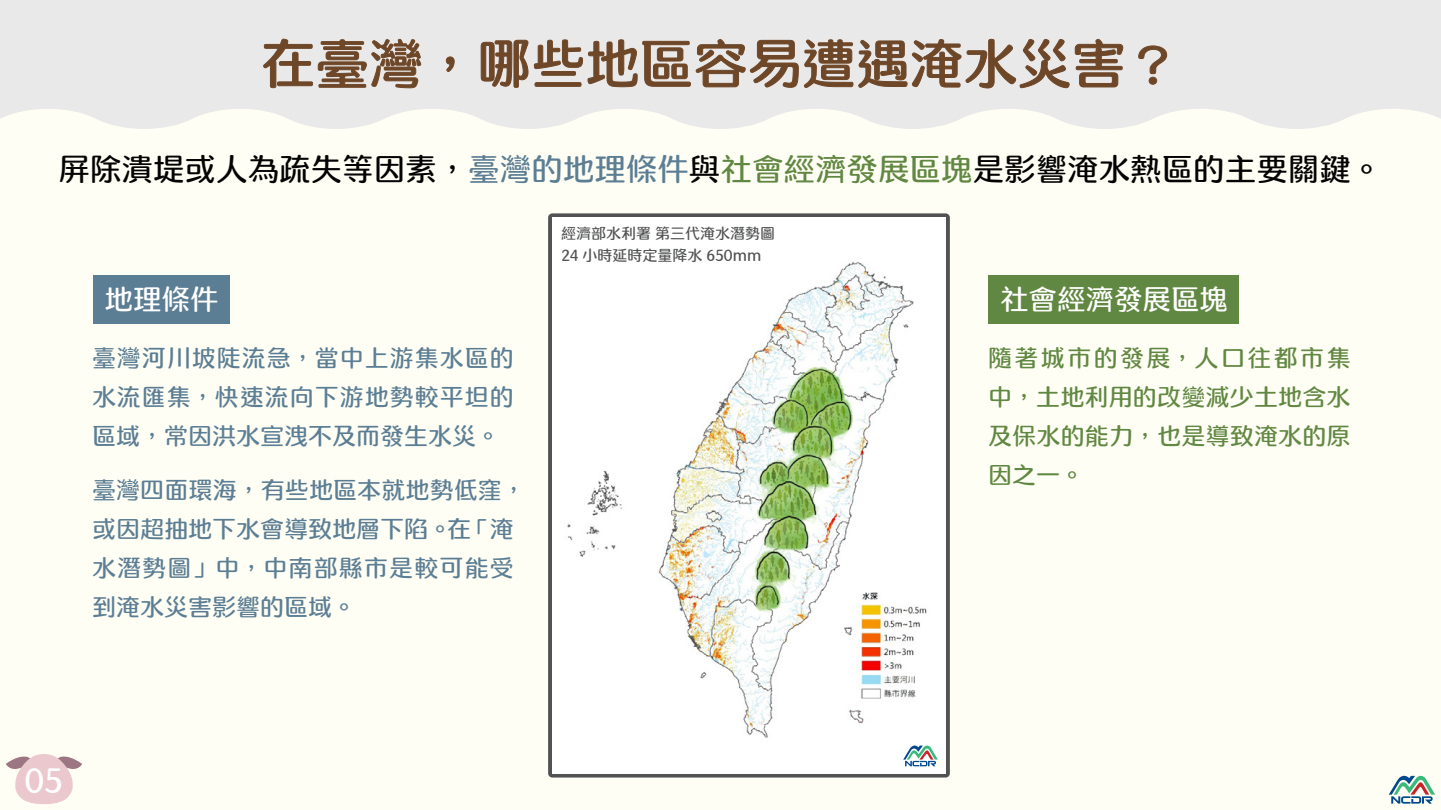
<style>
.page{position:relative;width:1441px;height:810px;background:#fff}
.page>*{position:absolute;margin:0;border:0;box-sizing:border-box;transform-origin:0 0}
.t1{font:700 54px "ARDC Qing Yuan B5";color:#6e4728}
.t2{font:700 32.85px "ARDC Qing Yuan B5";color:#fff}
.t3{font:700 31.5px "ARDC Qing Yuan B5";color:#030303}
.t4{font:700 28.5px "ARDC Qing Yuan B5";color:#fff}
.t5{font:700 24px/39px "ARDC Qing Yuan B5";letter-spacing:.005em;color:#5c7e94;text-align:justify}
.t6{font:700 24px/39px "ARDC Qing Yuan B5";letter-spacing:.01em;color:#618842;text-align:justify}
.t7{font:700 15px/22.5px "ARDC Qing Yuan B5";color:#515253}
.s1{color:#5c7e94}
.s2{color:#618842}
</style>
<div class="page">
<div style="left:0;top:0;width:1440px;height:810px;background:#fffef4"></div>
<svg style="left:0;top:0;width:1440px;height:129px;fill:#eae9e9"></svg>
<div style="left:987px;top:276px;width:251px;height:48px;background:#618842"></div>
<div style="left:93px;top:276px;width:137px;height:48px;background:#5c7e94"></div>
<svg style="left:548px;top:213px;width:401px;height:565px;fill:#515253"></svg>
<img style="left:552px;top:218px;width:393px;height:555px">
<svg style="left:263px;top:39px;width:158px;height:50px"></svg>
<svg style="left:446px;top:57px;width:8px;height:15px"></svg>
<svg style="left:480px;top:39px;width:48px;height:49px"></svg>
<svg style="left:534px;top:39px;width:588px;height:49px"></svg>
<svg style="left:1138px;top:46px;width:28px;height:39px"></svg>
<svg style="left:6px;top:754px;width:76px;height:50px"></svg>
<svg style="left:903px;top:746px;width:34px;height:20px"></svg>
<svg style="left:1388px;top:776px;width:46px;height:28px"></svg>
<h1 class="t1" style="left:261px;top:37px;width:919px">在臺灣，哪些地區容易遭遇淹水災害？</h1>
<h3 class="t3" style="left:59px;top:153px;width:1324px">屏除潰堤或人為疏失等因素，<span class="s1">臺灣的地理條件</span>與<span class="s2">社會經濟發展區塊</span>是影響淹水熱區的主要關鍵。</h3>
<p class="t7" style="left:561px;top:223px;width:215px">經濟部水利署 第三代淹水潛勢圖<br>24 小時延時定量降水 650mm</p>
<p class="t4" style="left:104px;top:285px;width:115px">地理條件</p>
<p class="t4" style="left:999px;top:285px;width:229px">社會經濟發展區塊</p>
<p class="t5" style="left:92px;top:340px;width:423px">臺灣河川坡陡流急，當中上游集水區的水流匯集，快速流向下游地勢較平坦的區域，常因洪水宣洩不及而發生水災。</p>
<p class="t5" style="left:92px;top:472px;width:435px;text-align:left">臺灣四面環海，有些地區本就地勢低窪，或因超抽地下水會導致地層下陷。在「淹水潛勢圖」中，中南部縣市是較可能受到淹水災害影響的區域。</p>
<p class="t6" style="left:987px;top:340px;width:364px">隨著城市的發展，人口往都市集中，土地利用的改變減少土地含水及保水的能力，也是導致淹水的原因之一。</p>
<h2 class="t2" style="left:25px;top:765px;width:40px">05</h2>
</div>
